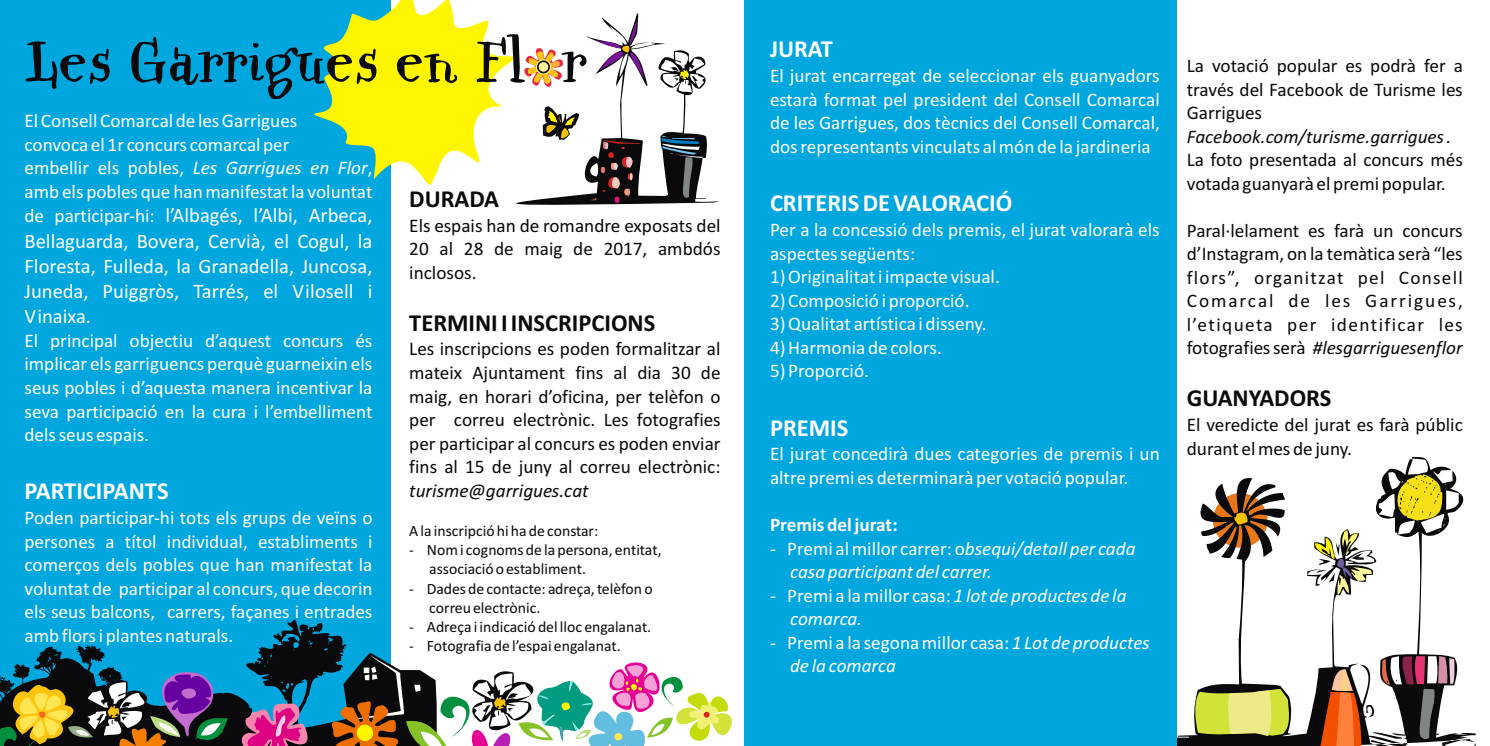
<style>
.page{position:relative;width:1490px;height:746px;background:#fff}
.page>*{position:absolute;margin:0;border:0;box-sizing:border-box;transform-origin:0 0}
.t1{font:56px "Qwinkwell";color:#0a0a0d}
.t2{font:700 24.5px "Calibri";color:#fff}
.t3{font:700 24.5px "Calibri";color:#0a0a0d}
.t4{font:20.65px/25.2px "Calibri";color:#fff;text-align:justify}
.t5{font:19.25px/23.4px "Calibri";color:#fff}
.t6{font:19.25px/23.4px "Calibri";color:#0a0a0d;text-align:justify}
.t7{font:italic 19.25px/23.4px "Calibri";color:#fff}
.t8{font:italic 19.25px "Calibri";color:#0a0a0d}
.t9{font:700 19.25px "Calibri";color:#fff}
.t10{font:15.75px/19.2px "Calibri";color:#0a0a0d}
.s1{font-style:italic}
.s2{font-size:19.25px}
.s3{font-style:normal}
</style>
<div class="page">
<svg style="left:1177px;top:457px;width:299px;height:289px"></svg>
<svg style="left:1234px;top:510px;width:13px;height:14px"></svg>
<svg style="left:1307px;top:458px;width:151px;height:137px"></svg>
<div style="left:0;top:0;width:390px;height:746px;background:#00a6de"></div>
<div style="left:744px;top:0;width:433px;height:746px;background:#00a6de"></div>
<svg style="left:314px;top:0;width:160px;height:197px;fill:#fff500"></svg>
<svg style="left:0;top:617px;width:732px;height:129px"></svg>
<div style="left:357px;top:724px;width:16px;height:17px;background:#fff500;border-radius:50%"></div>
<svg style="left:1319px;top:656px;width:135px;height:90px"></svg>
<svg style="left:1192px;top:688px;width:99px;height:48px"></svg>
<svg style="left:474px;top:14px;width:245px;height:191px"></svg>
<svg style="left:652px;top:52px;width:52px;height:43px"></svg>
<svg style="left:595px;top:20px;width:49px;height:58px"></svg>
<svg style="left:542px;top:106px;width:37px;height:34px"></svg>
<svg style="left:661px;top:136px;width:42px;height:62px"></svg>
<svg style="left:587px;top:140px;width:54px;height:63px"></svg>
<h1 class="t1" style="left:25px;top:34px;width:562px">Les Garrigues en Fl r</h1>
<p class="t5" style="left:24px;top:110px;width:349px">El Consell Comarcal de les Garrigues<br>convoca el 1r concurs comarcal per<br>embellir els pobles, <span class="s1">Les Garrigues en Flor</span>, amb els pobles que han manifestat la voluntat</p>
<p class="t4" style="left:24px;top:204px;width:349px"><span class="s2">de participar-hi:</span> l’Albagés, l’Albi, Arbeca, Bellaguarda, Bovera, Cervià, el Cogul, la Floresta, Fulleda, la Granadella, Juncosa, Juneda, Puiggròs, Tarrés, el Vilosell i Vinaixa.</p>
<p class="t5" style="left:24px;top:330px;width:349px;text-align:justify">El principal objectiu d’aquest concurs és implicar els garriguencs perquè guarneixin els seus pobles i d’aquesta manera incentivar la seva participació en la cura i l’embelliment dels seus espais.</p>
<p class="t2" style="left:24px;top:481px;width:146px">PARTICIPANTS</p>
<p class="t5" style="left:24px;top:508px;width:349px;text-align:justify">Poden participar-hi tots els grups de veïns o persones a títol individual, establiments i comerços dels pobles que han manifestat la voluntat de participar al concurs, que decorin els seus balcons, carrers, façanes i entrades amb flors i plantes naturals.</p>
<p class="t3" style="left:409px;top:188px;width:91px">DURADA</p>
<p class="t6" style="left:409px;top:215px;width:313px">Els espais han de romandre exposats del 20 al 28 de maig de 2017, ambdós inclosos.</p>
<p class="t3" style="left:409px;top:312px;width:247px">TERMINI I INSCRIPCIONS</p>
<p class="t6" style="left:409px;top:339px;width:313px">Les inscripcions es poden formalitzar al mateix Ajuntament fins al dia 30 de maig, en horari d’oficina, per telèfon o per correu electrònic. Les fotografies per participar al concurs es poden enviar fins al 15 de juny al correu electrònic:</p>
<p class="t8" style="left:409px;top:482px;width:181px">turisme@garrigues.cat</p>
<p class="t10" style="left:409px;top:522px;width:191px">A la inscripció hi ha de constar:</p>
<p class="t10" style="left:429px;top:541px;width:234px;text-indent:-20px">- Nom i cognoms de la persona, entitat, associació o establiment.</p>
<p class="t10" style="left:429px;top:580px;width:225px;text-indent:-20px">- Dades de contacte: adreça, telèfon o correu electrònic.</p>
<p class="t10" style="left:409px;top:618px;width:243px">- Adreça i indicació del lloc engalanat.</p>
<p class="t10" style="left:409px;top:637px;width:213px">- Fotografia de l’espai engalanat.</p>
<p class="t2" style="left:770px;top:39px;width:64px">JURAT</p>
<p class="t5" style="left:770px;top:66px;width:391px;text-align:justify">El jurat encarregat de seleccionar els guanyadors estarà format pel president del Consell Comarcal de les Garrigues, dos tècnics del Consell Comarcal, dos representants vinculats al món de la jardineria</p>
<p class="t2" style="left:770px;top:193px;width:244px">CRITERIS DE VALORACIÓ</p>
<p class="t5" style="left:770px;top:219px;width:391px">Per a la concessió dels premis, el jurat valorarà els aspectes següents:</p>
<p class="t5" style="left:770px;top:266px;width:231px">1) Originalitat i impacte visual.</p>
<p class="t5" style="left:770px;top:290px;width:201px">2) Composició i proporció.</p>
<p class="t5" style="left:770px;top:313px;width:218px">3) Qualitat artística i disseny.</p>
<p class="t5" style="left:770px;top:337px;width:173px">4) Harmonia de colors.</p>
<p class="t5" style="left:770px;top:360px;width:101px">5) Proporció.</p>
<p class="t2" style="left:770px;top:417px;width:80px">PREMIS</p>
<p class="t5" style="left:770px;top:444px;width:391px">El jurat concedirà dues categories de premis i un altre premi es determinarà per votació popular.</p>
<p class="t9" style="left:770px;top:516px;width:129px">Premis del jurat:</p>
<p class="t7" style="left:790px;top:538px;width:347px;text-indent:-20px"><span class="s3">- Premi al millor carrer: o</span>bsequi/detall per cada casa participant del carrer.</p>
<p class="t7" style="left:790px;top:585px;width:338px;text-indent:-20px"><span class="s3">- Premi a la millor casa:</span> 1 lot de productes de la comarca.</p>
<p class="t5" style="left:790px;top:632px;width:361px;text-indent:-20px">- Premi a la segona millor casa: <span class="s1">1 Lot de productes de la comarca</span></p>
<p class="t6" style="left:1186px;top:56px;width:277px">La votació popular es podrà fer a través del Facebook de Turisme les Garrigues</p>
<p class="t8" style="left:1186px;top:128px;width:266px">Facebook.com/turisme.garrigues .</p>
<p class="t6" style="left:1186px;top:150px;width:277px">La foto presentada al concurs més votada guanyarà el premi popular.</p>
<p class="t6" style="left:1186px;top:220px;width:277px">Paral·lelament es farà un concurs d’Instagram, on la temàtica serà “les flors”, organitzat pel Consell Comarcal de les Garrigues, l’etiqueta per identificar les fotografies serà <span class="s1">#lesgarriguesenflor</span></p>
<p class="t3" style="left:1186px;top:388px;width:146px">GUANYADORS</p>
<p class="t6" style="left:1186px;top:415px;width:277px">El veredicte del jurat es farà públic durant el mes de juny.</p>
</div>
